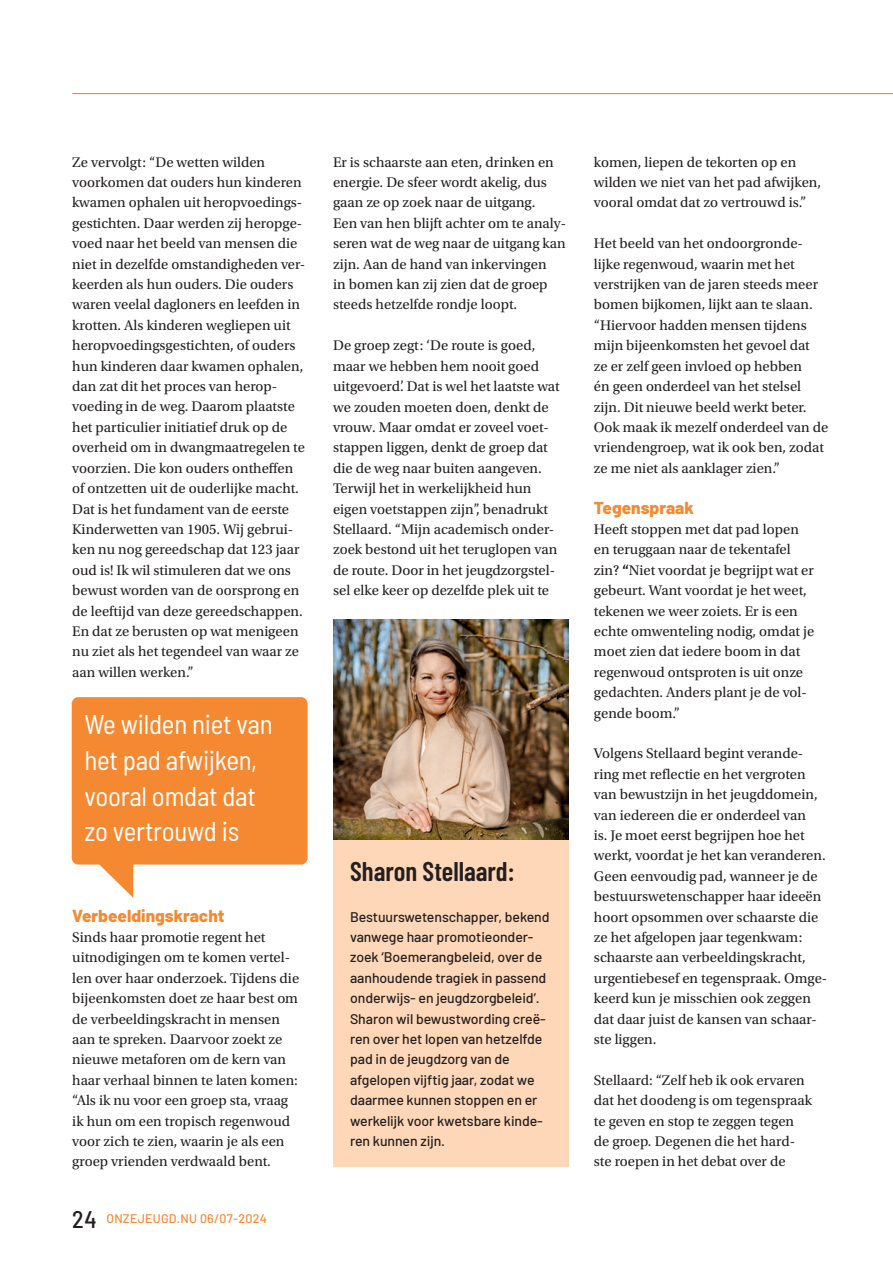
<style>
.page{position:relative;width:893px;height:1263px;background:#fff}
.page>*{position:absolute;margin:0;border:0;box-sizing:border-box;transform-origin:0 0}
.t1{font:semi-condensed 27px/35.7px "Barlow";letter-spacing:-.01em;color:#fff}
.t2{font:600 27px "Barlow Condensed";color:#231f20}
.t3{font:800 17.25px "Barlow";color:#f58932}
.t4{font:14.7px/20.4px "Utopia Std";color:#231f20}
.t5{font:500 13.95px/20.4px "Barlow";letter-spacing:-.005em;color:#231f20}
.t6{font:500 12.45px "Barlow";letter-spacing:.02em;color:#f58932}
.s1{font-stretch:semi-condensed;font-size:24px;color:#231f20}
.s2{font-weight:700}
</style>
<div class="page">
<hr style="left:72px;top:93px;width:821px;height:1px;background:#f58932">
<svg style="left:72px;top:697px;width:236px;height:201px;fill:#f58932"></svg>
<div style="left:333px;top:816px;width:235px;height:350px;background:#fdd7b7"></div>
<img style="left:333px;top:620px;width:235px;height:220px">
<p class="t4" style="left:72px;top:152px;width:235px">Ze vervolgt: “De wetten wilden voorkomen dat ouders hun kinderen kwamen ophalen uit heropvoedings&shy;gestichten. Daar werden zij heropge&shy;voed naar het beeld van mensen die niet in dezelfde omstandigheden ver&shy;keerden als hun ouders. Die ouders waren veelal dagloners en leefden in krotten. Als kinderen wegliepen uit heropvoedingsgestichten, of ouders hun kinderen daar kwamen ophalen, dan zat dit het proces van herop&shy;voeding in de weg. Daarom plaatste het particulier initiatief druk op de overheid om in dwangmaatregelen te voorzien. Die kon ouders ontheffen of ontzetten uit de ouderlijke macht.<br>Dat is het fundament van de eerste Kinderwetten van 1905. Wij gebrui&shy;ken nu nog gereedschap dat 123 jaar oud is! Ik wil stimuleren dat we ons bewust worden van de oorsprong en de leeftijd van deze gereedschappen.<br>En dat ze berusten op wat menigeen nu ziet als het tegendeel van waar ze aan willen werken.”</p>
<h1 class="t1" style="left:84px;top:705px;width:190px">We wilden niet van het pad afwijken, vooral omdat dat zo vertrouwd is</h1>
<p class="t3" style="left:72px;top:902px;width:154px">Verbeeldingskracht</p>
<p class="t4" style="left:72px;top:927px;width:228px">Sinds haar promotie regent het uitnodigingen om te komen vertel&shy;len over haar onderzoek. Tijdens die bijeenkomsten doet ze haar best om de verbeeldingskracht in mensen aan te spreken. Daarvoor zoekt ze nieuwe metaforen om de kern van haar verhaal binnen te laten komen: “Als ik nu voor een groep sta, vraag ik hun om een tropisch regenwoud voor zich te zien, waarin je als een groep vrienden verdwaald bent.</p>
<p class="t6" style="left:72px;top:1210px;width:196px"><span class="s1">24</span> ONZEJEUGD.NU 06/07-2024</p>
<p class="t4" style="left:333px;top:152px;width:234px">Er is schaarste aan eten, drinken en energie. De sfeer wordt akelig, dus gaan ze op zoek naar de uitgang.<br>Een van hen blijft achter om te analy&shy;seren wat de weg naar de uitgang kan zijn. Aan de hand van inkervingen<br>in bomen kan zij zien dat de groep steeds hetzelfde rondje loopt.</p>
<p class="t4" style="left:333px;top:336px;width:228px">De groep zegt: ‘De route is goed, maar we hebben hem nooit goed uitgevoerd’. Dat is wel het laatste wat we zouden moeten doen, denkt de vrouw. Maar omdat er zoveel voet&shy;stappen liggen, denkt de groep dat die de weg naar buiten aangeven.<br>Terwijl het in werkelijkheid hun eigen voetstappen zijn”, benadrukt Stellaard. “Mijn academisch onder&shy;zoek bestond uit het teruglopen van de route. Door in het jeugdzorgstel&shy;sel elke keer op dezelfde plek uit te</p>
<h1 class="t2" style="left:350px;top:852px;width:166px">Sharon Stellaard:</h1>
<p class="t5" style="left:350px;top:905px;width:201px">Bestuurswetenschapper, bekend vanwege haar promotieonder&shy;zoek ‘Boemerangbeleid, over de aanhoudende tragiek in passend onderwijs- en jeugdzorgbeleid’.<br>Sharon wil bewustwording creë&shy;ren over het lopen van hetzelfde pad in de jeugdzorg van de afgelopen vijftig jaar, zodat we daarmee kunnen stoppen en er werkelijk voor kwetsbare kinde&shy;ren kunnen zijn.</p>
<p class="t4" style="left:594px;top:152px;width:229px">komen, liepen de tekorten op en wilden we niet van het pad afwijken, vooral omdat dat zo vertrouwd is.”</p>
<p class="t4" style="left:594px;top:234px;width:236px">Het beeld van het ondoorgronde&shy;lijke regenwoud, waarin met het verstrijken van de jaren steeds meer bomen bijkomen, lijkt aan te slaan. “Hiervoor hadden mensen tijdens mijn bijeenkomsten het gevoel dat<br>ze er zelf geen invloed op hebben<br>én geen onderdeel van het stelsel zijn. Dit nieuwe beeld werkt beter.<br>Ook maak ik mezelf onderdeel van de vriendengroep, wat ik ook ben, zodat ze me niet als aanklager zien.”</p>
<p class="t3" style="left:594px;top:494px;width:101px">Tegenspraak</p>
<p class="t4" style="left:594px;top:519px;width:222px">Heeft stoppen met dat pad lopen en teruggaan naar de tekentafel zin? <span class="s2">“</span>Niet voordat je begrijpt wat er gebeurt. Want voordat je het weet, tekenen we weer zoiets. Er is een echte omwenteling nodig, omdat je moet zien dat iedere boom in dat regenwoud ontsproten is uit onze gedachten. Anders plant je de vol&shy;gende boom.”</p>
<p class="t4" style="left:594px;top:744px;width:235px">Volgens Stellaard begint verande&shy;ring met reflectie en het vergroten van bewustzijn in het jeugddomein, van iedereen die er onderdeel van<br>is. Je moet eerst begrijpen hoe het werkt, voordat je het kan veranderen.<br>Geen eenvoudig pad, wanneer je de bestuurswetenschapper haar ideeën hoort opsommen over schaarste die ze het afgelopen jaar tegenkwam: schaarste aan verbeeldingskracht, urgentiebesef en tegenspraak. Omge&shy;keerd kun je misschien ook zeggen dat daar juist de kansen van schaar&shy;ste liggen.</p>
<p class="t4" style="left:594px;top:1070px;width:220px">Stellaard: “Zelf heb ik ook ervaren dat het doodeng is om tegenspraak te geven en stop te zeggen tegen de groep. Degenen die het hard&shy;ste roepen in het debat over de</p>
</div>
